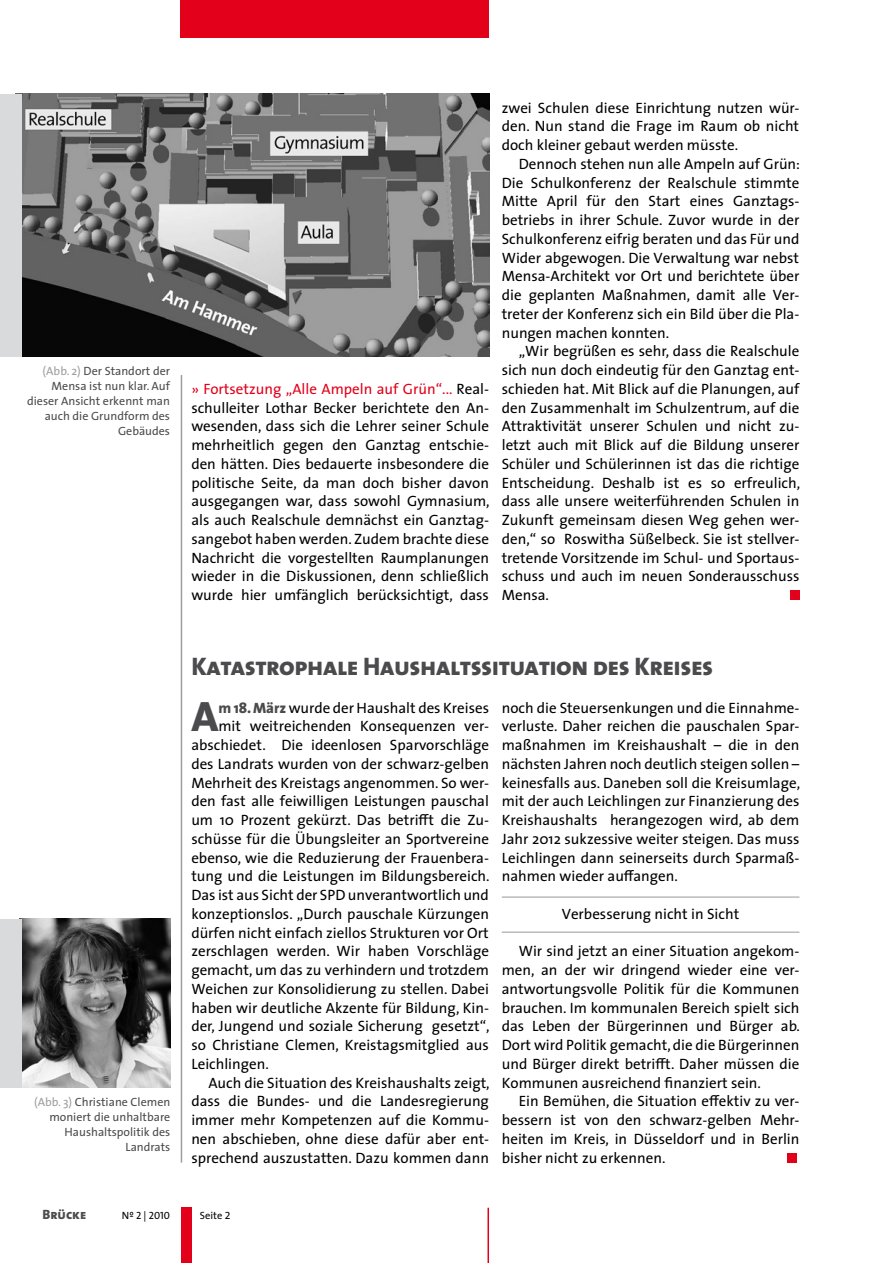
<style>
.page{position:relative;width:893px;height:1263px;background:#fff}
.page>*{position:absolute;margin:0;border:0;box-sizing:border-box;transform-origin:0 0}
.t1{font:800 42.75px "The Sans";color:#4b4b4d}
.t2{font:25.5px "The Sans Extra Bold Caps";letter-spacing:-.02em;color:#4b4b4d}
.t3{font:15px/18.8px "The Sans";color:#000;text-align:justify}
.t4{font:13.5px "The Sans Extra Bold Caps";color:#4b4b4d}
.t5{font:12px/15px "The Sans";color:#4b4b4d;text-align:right}
.t6{font:10.5px "The Sans Regular Caps";color:#000}
.t7{font:10.5px "The Sans";color:#000}
.s1{color:#9c9e9f}
.s2{color:#e2001a}
.s3{font-weight:800;color:#4b4b4d}
.s4{font-family:"The Sans Regular Expert"}
</style>
<div class="page">
<hr style="left:181px;top:375px;width:1px;height:788px;background:#9c9e9f">
<div style="left:789px;top:590px;width:10px;height:10px;background:#e2001a"></div>
<hr style="left:487px;top:1208px;width:2px;height:55px;background:#e2001a">
<div style="left:181px;top:1208px;width:10px;height:55px;background:#e2001a"></div>
<div style="left:181px;top:0;width:308px;height:38px;background:#e2001a"></div>
<img style="left:21px;top:919px;width:149px;height:169px">
<div style="left:0;top:919px;width:21px;height:169px;background:#d9dadb"></div>
<img style="left:21px;top:94px;width:468px;height:262px">
<div style="left:0;top:94px;width:21px;height:262px;background:#d9dadb"></div>
<hr style="left:502px;top:896px;width:297px;height:1px;background:#9c9e9f">
<hr style="left:502px;top:932px;width:297px;height:1px;background:#9c9e9f">
<div style="left:787px;top:1153px;width:9px;height:10px;background:#e2001a"></div>
<p class="t5" style="left:27px;top:363px;width:144px"><span class="s1">(Abb. 2)</span> Der Standort der<br>Mensa ist nun klar. Auf dieser Ansicht erkennt man auch die Grundform des<br>Gebäudes</p>
<p class="t3" style="left:191px;top:379px;width:300px"><span class="s2">» Fortsetzung „Alle Ampeln auf Grün“...</span> Real&shy;schulleiter Lothar Becker berichtete den An&shy;wesenden, dass sich die Lehrer seiner Schule mehrheitlich gegen den Ganztag entschie&shy;den hätten. Dies bedauerte insbesondere die politische Seite, da man doch bisher davon ausgegangen war, dass sowohl Gymnasium, als auch Realschule demnächst ein Ganztag&shy;sangebot haben werden. Zudem brachte diese Nachricht die vorgestellten Raumplanungen wieder in die Diskussionen, denn schließlich wurde hier umfänglich berücksichtigt, dass</p>
<p class="t3" style="left:502px;top:98px;width:299px">zwei Schulen diese Einrichtung nutzen wür&shy;den. Nun stand die Frage im Raum ob nicht doch kleiner gebaut werden müsste.</p>
<p class="t3" style="left:502px;top:154px;width:300px;text-indent:17px">Dennoch stehen nun alle Ampeln auf Grün:<br>Die Schulkonferenz der Realschule stimmte Mitte April für den Start eines Ganztags&shy;betriebs in ihrer Schule. Zuvor wurde in der Schulkonferenz eifrig beraten und das Für und Wider abgewogen. Die Verwaltung war nebst Mensa-Architekt vor Ort und berichtete über die geplanten Maßnahmen, damit alle Ver&shy;treter der Konferenz sich ein Bild über die Pla&shy;nungen machen konnten.</p>
<p class="t3" style="left:502px;top:341px;width:300px;text-indent:17px">„Wir begrüßen es sehr, dass die Realschule sich nun doch eindeutig für den Ganztag ent&shy;schieden hat. Mit Blick auf die Planungen, auf den Zusammenhalt im Schulzentrum, auf die Attraktivität unserer Schulen und nicht zu&shy;letzt auch mit Blick auf die Bildung unserer Schüler und Schülerinnen ist das die richtige Entscheidung. Deshalb ist es so erfreulich, dass alle unsere weiterführenden Schulen in Zukunft gemeinsam diesen Weg gehen wer&shy;den,“ so Roswitha Süßelbeck. Sie ist stellver&shy;tretende Vorsitzende im Schul- und Sportaus&shy;schuss und auch im neuen Sonderausschuss Mensa.</p>
<p class="t5" style="left:34px;top:1094px;width:138px"><span class="s1">(Abb. 3)</span> Christiane Clemen moniert die unhaltbare<br>Haushaltspolitik des<br>Landrats</p>
<p class="t4" style="left:43px;top:1203px;width:45px">Brücke</p>
<p class="t6" style="left:122px;top:1209px;width:50px">Nº 2 | 2010</p>
<h2 class="t2" style="left:191px;top:645px;width:523px">Katastrophale Haushaltssituation des Kreises</h2>
<h1 class="t1" style="left:191px;top:681px;width:29px">A</h1>
<p class="t3" style="left:218px;top:698px;width:272px"><span class="s3">m 18. März</span> wurde der Haushalt des Kreises</p>
<p class="t3" style="left:502px;top:698px;width:300px">noch die Steuersenkungen und die Einnahme&shy;verluste. Daher reichen die pauschalen Spar&shy;maßnahmen im Kreishaushalt – die in den nächsten Jahren noch deutlich steigen sollen – keinesfalls aus. Daneben soll die Kreisumlage, mit der auch Leichlingen zur Finanzierung des Kreishaushalts herangezogen wird, ab dem Jahr 2012 sukzessive weiter steigen. Das muss Leichlingen dann seinerseits durch Sparmaß&shy;nahmen wieder auffangen.</p>
<p class="t3" style="left:562px;top:904px;width:179px">Verbesserung nicht in Sicht</p>
<p class="t3" style="left:502px;top:941px;width:300px;text-indent:17px">Wir sind jetzt an einer Situation angekom&shy;men, an der wir dringend wieder eine ver&shy;antwortungsvolle Politik für die Kommunen brauchen. Im kommunalen Bereich spielt sich das Leben der Bürgerinnen und Bürger ab.<br>Dort wird Politik gemacht, die die Bürgerinnen und Bürger direkt betrifft. Daher müssen die Kommunen ausreichend finanziert sein.</p>
<p class="t3" style="left:502px;top:1091px;width:299px;text-indent:17px">Ein Bemühen, die Situation effektiv zu ver&shy;bessern ist von den schwarz-gelben Mehr&shy;heiten im Kreis, in Düsseldorf und in Berlin bisher nicht zu erkennen.</p>
<p class="t3" style="left:218px;top:716px;width:272px">mit weitreichenden Konsequenzen ver-</p>
<p class="t3" style="left:191px;top:735px;width:299px">abschiedet. Die ideenlosen Sparvorschläge</p>
<p class="t3" style="left:191px;top:754px;width:299px">des Landrats wurden von der schwarz-gelben</p>
<p class="t3" style="left:191px;top:773px;width:299px">Mehrheit des Kreistags angenommen. So wer-</p>
<p class="t3" style="left:191px;top:791px;width:299px">den fast alle feiwilligen Leistungen pauschal</p>
<p class="t3" style="left:191px;top:810px;width:299px">um 10 Prozent gekürzt. Das betrifft die Zu-</p>
<p class="t3" style="left:191px;top:829px;width:299px">schüsse für die Übungsleiter an Sportvereine</p>
<p class="t3" style="left:191px;top:848px;width:299px">ebenso, wie die Reduzierung der Frauenbera-</p>
<p class="t3" style="left:191px;top:866px;width:300px">tung und die Leistungen im Bildungsbereich.</p>
<p class="t3" style="left:191px;top:885px;width:299px">Das ist aus Sicht der SPD unverantwortlich und</p>
<p class="t3" style="left:191px;top:904px;width:299px">konzeptionslos. „Durch pauschale Kürzungen</p>
<p class="t3" style="left:191px;top:923px;width:299px">dürfen nicht einfach ziellos Strukturen vor Ort</p>
<p class="t3" style="left:191px;top:941px;width:299px">zerschlagen werden. Wir haben Vorschläge</p>
<p class="t3" style="left:191px;top:960px;width:299px">gemacht, um das zu verhindern und trotzdem</p>
<p class="t3" style="left:191px;top:979px;width:299px">Weichen zur Konsolidierung zu stellen. Dabei</p>
<p class="t3" style="left:191px;top:998px;width:299px">haben wir deutliche Akzente für Bildung, Kin-</p>
<p class="t3" style="left:191px;top:1016px;width:300px">der, Jungend und soziale Sicherung gesetzt“,</p>
<p class="t3" style="left:191px;top:1035px;width:299px">so Christiane Clemen, Kreistagsmitglied aus</p>
<p class="t3" style="left:191px;top:1054px;width:79px">Leichlingen.</p>
<p class="t3" style="left:208px;top:1073px;width:283px">Auch die Situation des Kreishaushalts zeigt,</p>
<p class="t3" style="left:191px;top:1091px;width:299px">dass die Bundes- und die Landesregierung</p>
<p class="t3" style="left:191px;top:1110px;width:299px">immer mehr Kompetenzen auf die Kommu-</p>
<p class="t3" style="left:191px;top:1129px;width:299px">nen abschieben, ohne diese dafür aber ent-</p>
<p class="t3" style="left:191px;top:1148px;width:299px">sprechend auszustatten. Dazu kommen dann</p>
<p class="t7" style="left:200px;top:1206px;width:32px">Seite <span class="s4">2</span></p>
</div>
